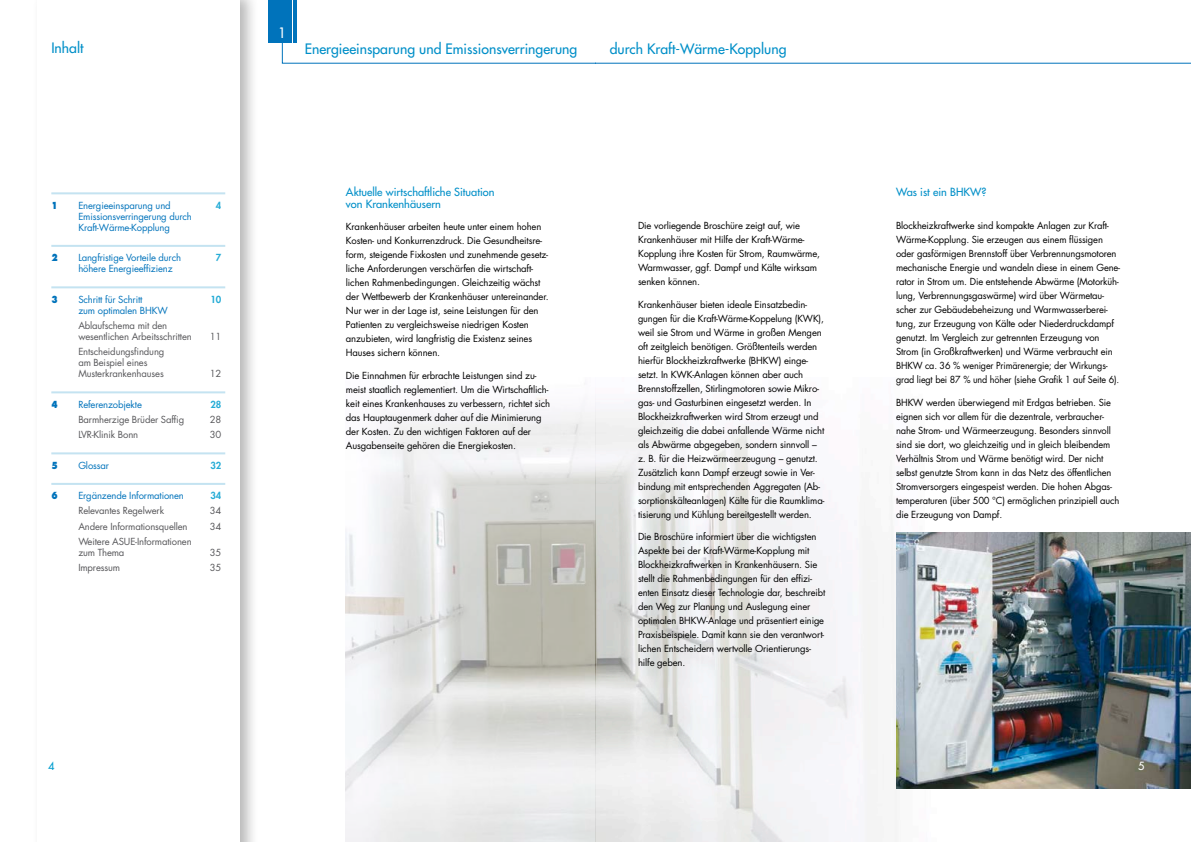
<style>
.page{position:relative;width:1191px;height:842px;background:#fff}
.page>*{position:absolute;margin:0;border:0;box-sizing:border-box;transform-origin:0 0}
.t1{font:14px "Futura";color:#008fc8}
.t2{font:14px "Futura";color:#fff}
.t3{font:11px/12px "Futura";color:#008fc8}
.t4{font:11px "Futura";color:#009dcf}
.t5{font:11px "Futura";color:#fff}
.t6{font:9.5px/14px "Futura";letter-spacing:-.015em;color:#000}
.t7{font:9.5px/11px "Futura";letter-spacing:-.015em;color:#57575a}
.t8{font:9.5px/11px "Futura";letter-spacing:-.015em;color:#0073bb}
.t9{font:800 9.5px "Futura";letter-spacing:-.015em;color:#26acd6}
.t10{font:800 9.5px "Futura";color:#0073bb;scale:.8 1}
.s1{color:#0073bb}
</style>
<div class="page">
<img style="left:346px;top:397px;width:622px;height:445px">
<div style="left:31px;top:0;width:234px;height:842px;background:#000;opacity:.29"></div>
<div style="left:37px;top:0;width:203px;height:842px;background:#fff"></div>
<hr style="left:51px;top:192px;width:174px;height:2px;background:#c4e3f1">
<hr style="left:51px;top:245px;width:174px;height:2px;background:#c4e3f1">
<hr style="left:51px;top:286px;width:174px;height:2px;background:#c4e3f1">
<hr style="left:51px;top:391px;width:174px;height:2px;background:#c4e3f1">
<hr style="left:51px;top:452px;width:174px;height:2px;background:#c4e3f1">
<hr style="left:51px;top:483px;width:174px;height:2px;background:#c4e3f1">
<div style="left:268px;top:0;width:23px;height:42px;background:#0073bb"></div>
<hr style="left:293px;top:0;width:3px;height:42px;background:#0073bb">
<svg style="left:282px;top:40px;width:909px;height:24px"></svg>
<img style="left:896px;top:533px;width:295px;height:255px">
<p class="t1" style="left:51px;top:39px;width:34px">Inhalt</p>
<p class="t10" style="left:51px;top:199px;width:9px">1</p>
<p class="t8" style="left:78px;top:200px;width:94px">Energieeinsparung und</p>
<p class="t9" style="left:216px;top:199px;width:7px">4</p>
<p class="t8" style="left:78px;top:211px;width:115px">Emissionsverringerung durch<br>Kraft-Wärme-Kopplung</p>
<p class="t10" style="left:51px;top:251px;width:9px">2</p>
<p class="t8" style="left:78px;top:252px;width:104px">Langfristige Vorteile durch</p>
<p class="t9" style="left:216px;top:251px;width:7px">7</p>
<p class="t8" style="left:78px;top:263px;width:96px">höhere Energieeffizienz</p>
<p class="t10" style="left:51px;top:293px;width:9px">3</p>
<p class="t8" style="left:78px;top:294px;width:66px">Schritt für Schritt</p>
<p class="t9" style="left:210px;top:293px;width:12px">10</p>
<p class="t7" style="left:78px;top:303px;width:91px;line-height:15.2px"><span class="s1">zum optimalen BHKW<br></span>Ablaufschema mit den</p>
<p class="t7" style="left:78px;top:331px;width:115px">wesentlichen Arbeitsschritten</p>
<p class="t7" style="left:210px;top:331px;width:13px">11</p>
<p class="t7" style="left:78px;top:346px;width:88px">Entscheidungsfindung am Beispiel eines<br>Musterkrankenhauses</p>
<p class="t7" style="left:210px;top:368px;width:13px">12</p>
<p class="t10" style="left:51px;top:398px;width:9px">4</p>
<p class="t8" style="left:78px;top:399px;width:65px">Referenzobjekte</p>
<p class="t9" style="left:210px;top:398px;width:12px">28</p>
<p class="t7" style="left:78px;top:414px;width:107px">Barmherzige Brüder Saffig</p>
<p class="t7" style="left:210px;top:414px;width:13px">28</p>
<p class="t7" style="left:78px;top:429px;width:61px">LVR-Klinik Bonn</p>
<p class="t7" style="left:210px;top:429px;width:13px">30</p>
<p class="t10" style="left:51px;top:459px;width:9px">5</p>
<p class="t8" style="left:78px;top:460px;width:32px">Glossar</p>
<p class="t9" style="left:210px;top:459px;width:12px">32</p>
<p class="t10" style="left:51px;top:489px;width:9px">6</p>
<p class="t8" style="left:78px;top:490px;width:107px">Ergänzende Informationen</p>
<p class="t9" style="left:210px;top:489px;width:12px">34</p>
<p class="t7" style="left:78px;top:505px;width:87px">Relevantes Regelwerk</p>
<p class="t7" style="left:210px;top:505px;width:13px">34</p>
<p class="t7" style="left:78px;top:521px;width:111px">Andere Informationsquellen</p>
<p class="t7" style="left:210px;top:521px;width:13px">34</p>
<p class="t7" style="left:78px;top:536px;width:115px">Weitere ASUE-Informationen zum Thema</p>
<p class="t7" style="left:210px;top:547px;width:13px">35</p>
<p class="t7" style="left:78px;top:562px;width:43px">Impressum</p>
<p class="t7" style="left:210px;top:562px;width:13px">35</p>
<p class="t4" style="left:48px;top:759px;width:8px">4</p>
<p class="t2" style="left:278px;top:24px;width:10px">1</p>
<p class="t1" style="left:305px;top:40px;width:274px">Energieeinsparung und Emissionsverringerung</p>
<p class="t1" style="left:610px;top:40px;width:178px">durch Kraft-Wärme-Kopplung</p>
<p class="t3" style="left:346px;top:186px;width:150px">Aktuelle wirtschaftliche Situation von Krankenhäusern</p>
<p class="t6" style="left:346px;top:220px;width:204px">Krankenhäuser arbeiten heute unter einem hohen Kosten- und Konkurrenzdruck. Die Gesundheitsre&shy;form, steigende Fixkosten und zunehmende gesetz&shy;liche Anforderungen verschärfen die wirtschaft&shy;lichen Rahmenbedingungen. Gleichzeitig wächst der Wettbewerb der Krankenhäuser untereinander.<br>Nur wer in der Lage ist, seine Leistungen für den Patienten zu vergleichsweise niedrigen Kosten anzubieten, wird langfristig die Existenz seines Hauses sichern können.</p>
<p class="t6" style="left:346px;top:368px;width:206px">Die Einnahmen für erbrachte Leistungen sind zu&shy;meist staatlich reglementiert. Um die Wirtschaftlich&shy;keit eines Krankenhauses zu verbessern, richtet sich das Hauptaugenmerk daher auf die Minimierung der Kosten. Zu den wichtigen Faktoren auf der Ausgabenseite gehören die Energiekosten.</p>
<p class="t6" style="left:638px;top:219px;width:184px">Die vorliegende Broschüre zeigt auf, wie Krankenhäuser mit Hilfe der Kraft-Wärme-Kopplung ihre Kosten für Strom, Raumwärme, Warmwasser, ggf. Dampf und Kälte wirksam senken können.</p>
<p class="t6" style="left:638px;top:297px;width:188px">Krankenhäuser bieten ideale Einsatzbedin&shy;gungen für die Kraft-Wärme-Koppelung (KWK), weil sie Strom und Wärme in großen Mengen oft zeitgleich benötigen. Größtenteils werden hierfür Blockheizkraftwerke (BHKW) einge&shy;setzt. In KWK-Anlagen können aber auch Brennstoffzellen, Stirlingmotoren sowie Mikro&shy;gas- und Gasturbinen eingesetzt werden. In Blockheizkraftwerken wird Strom erzeugt und gleichzeitig die dabei anfallende Wärme nicht als Abwärme abgegeben, sondern sinnvoll – z. B. für die Heizwärmeerzeugung – genutzt.<br>Zusätzlich kann Dampf erzeugt sowie in Ver&shy;bindung mit entsprechenden Aggregaten (Ab&shy;sorptionskälteanlagen) Kälte für die Raumklima&shy;tisierung und Kühlung bereitgestellt werden.</p>
<p class="t6" style="left:638px;top:530px;width:189px">Die Broschüre informiert über die wichtigsten Aspekte bei der Kraft-Wärme-Kopplung mit Blockheizkraftwerken in Krankenhäusern. Sie stellt die Rahmenbedingungen für den effizi&shy;enten Einsatz dieser Technologie dar, beschreibt den Weg zur Planung und Auslegung einer optimalen BHKW-Anlage und präsentiert einige Praxisbeispiele. Damit kann sie den verantwort&shy;lichen Entscheidern wertvolle Orientierungs&shy;hilfe geben.</p>
<p class="t3" style="left:896px;top:186px;width:92px">Was ist ein BHKW?</p>
<p class="t6" style="left:896px;top:219px;width:225px">Blockheizkraftwerke sind kompakte Anlagen zur Kraft-Wärme-Kopplung. Sie erzeugen aus einem flüssigen oder gasförmigen Brennstoff über Verbrennungsmotoren mechanische Energie und wandeln diese in einem Gene&shy;rator in Strom um. Die entstehende Abwärme (Motorküh&shy;lung, Verbrennungsgaswärme) wird über Wärmetau&shy;scher zur Gebäudebeheizung und Warmwasserberei&shy;tung, zur Erzeugung von Kälte oder Niederdruckdampf genutzt. Im Vergleich zur getrennten Erzeugung von Strom (in Großkraftwerken) und Wärme verbraucht ein BHKW ca. 36 % weniger Primärenergie; der Wirkungs&shy;grad liegt bei 87 % und höher (siehe Grafik 1 auf Seite 6).</p>
<p class="t6" style="left:896px;top:395px;width:225px">BHKW werden überwiegend mit Erdgas betrieben. Sie eignen sich vor allem für die dezentrale, verbraucher&shy;nahe Strom- und Wärmeerzeugung. Besonders sinnvoll sind sie dort, wo gleichzeitig und in gleich bleibendem Verhältnis Strom und Wärme benötigt wird. Der nicht selbst genutzte Strom kann in das Netz des öffentlichen Stromversorgers eingespeist werden. Die hohen Abgas&shy;temperaturen (über 500 °C) ermöglichen prinzipiell auch die Erzeugung von Dampf.</p>
<p class="t5" style="left:1138px;top:759px;width:8px">5</p>
</div>
